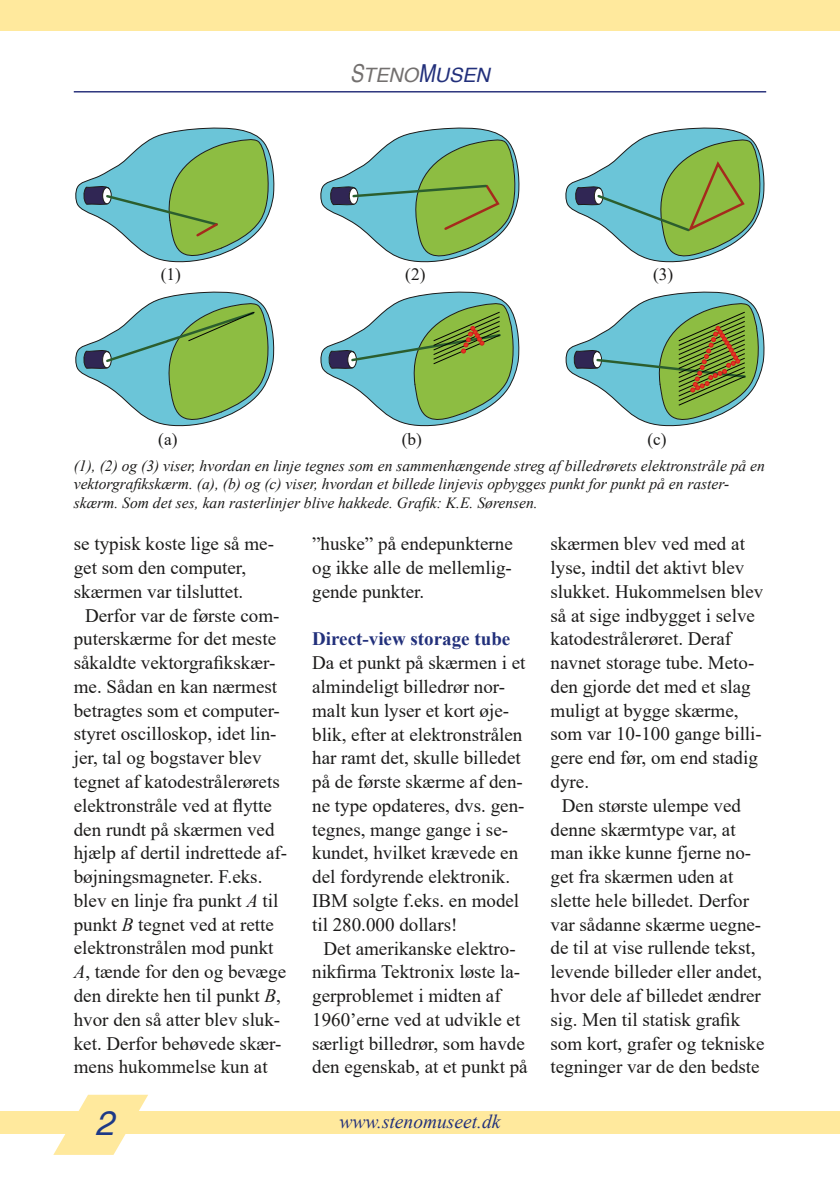
<style>
.page{position:relative;width:840px;height:1191px;background:#fff}
.page>*{position:absolute;margin:0;border:0;box-sizing:border-box;transform-origin:0 0}
.t1{font:italic 34px "Helvetica";color:#1d3987}
.t2{font:italic 19.8px "Helvetica";color:#73706f}
.t3{font:italic 19.4px "Times New Roman";color:#22307b}
.t4{font:19px/23.8px "Times New Roman";color:#1b1a19;text-align:justify}
.t5{font:700 19px "Times New Roman";color:#22307b}
.t6{font:17.2px "Times New Roman";color:#1b1a19}
.t7{font:italic 15.6px/18.6px "Times New Roman";color:#1b1a19}
.s1{font-size:24.8px}
.s2{font-size:24.8px;color:#22307b}
.s3{color:#22307b}
.s4{font-style:italic}
</style>
<div class="page">
<div style="left:0;top:0;width:839px;height:30px;background:#ffe99d"></div>
<hr style="left:839px;top:0;width:1px;height:30px;background:#ffe99d">
<svg style="left:565px;top:127px;width:199px;height:136px"></svg>
<svg style="left:75px;top:127px;width:200px;height:136px"></svg>
<svg style="left:320px;top:127px;width:199px;height:136px"></svg>
<svg style="left:75px;top:291px;width:199px;height:136px"></svg>
<svg style="left:320px;top:291px;width:199px;height:136px"></svg>
<svg style="left:565px;top:291px;width:199px;height:136px"></svg>
<hr style="left:74px;top:91px;width:691px;height:1px;background:#202976">
<div style="left:0;top:1111px;width:839px;height:23px;background:#ffe99d"></div>
<svg style="left:54px;top:1094px;width:94px;height:60px"></svg>
<svg style="left:839px;top:1111px;width:1px;height:23px"></svg>
<p class="t2" style="left:350px;top:64px;width:141px"><span class="s1">S</span>TENO<span class="s2">M</span><span class="s3">USEN</span></p>
<p class="t6" style="left:161px;top:262px;width:22px">(1)</p>
<p class="t6" style="left:405px;top:262px;width:22px">(2)</p>
<p class="t6" style="left:652px;top:262px;width:22px">(3)</p>
<p class="t6" style="left:158px;top:427px;width:21px">(a)</p>
<p class="t6" style="left:401px;top:427px;width:22px">(b)</p>
<p class="t6" style="left:647px;top:427px;width:21px">(c)</p>
<p class="t7" style="left:74px;top:456px;width:692px">(1), (2) og (3) viser, hvordan en linje tegnes som en sammenhængende streg af billedrørets elektronstråle på en vektorgrafikskærm. (a), (b) og (c) viser, hvordan et billede linjevis opbygges punkt for punkt på en raster&shy;skærm. Som det ses, kan rasterlinjer blive hakkede. Grafik: K.E. Sørensen.</p>
<p class="t4" style="left:74px;top:531px;width:201px">se typisk koste lige så me-</p>
<p class="t4" style="left:74px;top:555px;width:174px">get som den computer,</p>
<p class="t4" style="left:74px;top:579px;width:171px">skærmen var tilsluttet.</p>
<p class="t4" style="left:85px;top:602px;width:196px">Derfor var de første com-</p>
<p class="t4" style="left:74px;top:626px;width:204px">puterskærme for det meste</p>
<p class="t4" style="left:74px;top:650px;width:203px">såkaldte vektorgrafikskær-</p>
<p class="t4" style="left:74px;top:674px;width:205px">me. Sådan en kan nærmest</p>
<p class="t4" style="left:74px;top:698px;width:207px">betragtes som et computer-</p>
<p class="t4" style="left:74px;top:721px;width:204px">styret oscilloskop, idet lin-</p>
<p class="t4" style="left:74px;top:745px;width:189px">jer, tal og bogstaver blev</p>
<p class="t4" style="left:74px;top:769px;width:207px">tegnet af katodestrålerørets</p>
<p class="t4" style="left:74px;top:793px;width:199px">elektronstråle ved at flytte</p>
<p class="t4" style="left:74px;top:816px;width:202px">den rundt på skærmen ved</p>
<p class="t4" style="left:74px;top:840px;width:215px">hjælp af dertil indrettede af-</p>
<p class="t4" style="left:74px;top:864px;width:190px">bøjningsmagneter. F.eks.</p>
<p class="t4" style="left:74px;top:888px;width:206px">blev en linje fra punkt <span class="s4">A</span> til</p>
<p class="t4" style="left:74px;top:911px;width:201px">punkt <span class="s4">B</span> tegnet ved at rette</p>
<p class="t4" style="left:74px;top:935px;width:201px">elektronstrålen mod punkt</p>
<p class="t4" style="left:74px;top:959px;width:214px"><span class="s4">A</span>, tænde for den og bevæge</p>
<p class="t4" style="left:74px;top:983px;width:208px">den direkte hen til punkt <span class="s4">B</span>,</p>
<p class="t4" style="left:74px;top:1007px;width:208px">hvor den så atter blev sluk-</p>
<p class="t4" style="left:74px;top:1030px;width:209px">ket. Derfor behøvede skær-</p>
<p class="t4" style="left:74px;top:1054px;width:195px">mens hukommelse kun at</p>
<p class="t4" style="left:312px;top:531px;width:202px">”huske” på endepunkterne og ikke alle de mellemlig&shy;gende punkter.</p>
<p class="t5" style="left:312px;top:625px;width:200px">Direct-view storage tube</p>
<p class="t4" style="left:312px;top:650px;width:215px">Da et punkt på skærmen i et</p>
<p class="t4" style="left:312px;top:674px;width:194px">almindeligt billedrør nor-</p>
<p class="t4" style="left:312px;top:698px;width:198px">malt kun lyser et kort øje-</p>
<p class="t4" style="left:312px;top:721px;width:212px">blik, efter at elektronstrålen</p>
<p class="t4" style="left:312px;top:745px;width:210px">har ramt det, skulle billedet</p>
<p class="t4" style="left:312px;top:769px;width:212px">på de første skærme af den-</p>
<p class="t4" style="left:312px;top:793px;width:214px">ne type opdateres, dvs. gen-</p>
<p class="t4" style="left:312px;top:817px;width:197px">tegnes, mange gange i se-</p>
<p class="t4" style="left:312px;top:840px;width:207px">kundet, hvilket krævede en</p>
<p class="t4" style="left:312px;top:864px;width:199px">del fordyrende elektronik.</p>
<p class="t4" style="left:312px;top:888px;width:208px">IBM solgte f.eks. en model</p>
<p class="t4" style="left:312px;top:912px;width:147px">til 280.000 dollars!</p>
<p class="t4" style="left:323px;top:935px;width:194px">Det amerikanske elektro-</p>
<p class="t4" style="left:312px;top:959px;width:209px">nikfirma Tektronix løste la-</p>
<p class="t4" style="left:312px;top:983px;width:190px">gerproblemet i midten af</p>
<p class="t4" style="left:312px;top:1007px;width:209px">1960’erne ved at udvikle et</p>
<p class="t4" style="left:312px;top:1030px;width:214px">særligt billedrør, som havde</p>
<p class="t4" style="left:312px;top:1054px;width:217px">den egenskab, at et punkt på</p>
<h1 class="t1" style="left:95px;top:1103px;width:20px">2</h1>
<p class="t3" style="left:339px;top:1108px;width:162px">www.stenomuseet.dk</p>
<p class="t4" style="left:550px;top:531px;width:196px">skærmen blev ved med at</p>
<p class="t4" style="left:550px;top:555px;width:195px">lyse, indtil det aktivt blev</p>
<p class="t4" style="left:550px;top:579px;width:214px">slukket. Hukommelsen blev</p>
<p class="t4" style="left:550px;top:602px;width:206px">så at sige indbygget i selve</p>
<p class="t4" style="left:550px;top:626px;width:182px">katodestrålerøret. Deraf</p>
<p class="t4" style="left:550px;top:650px;width:205px">navnet storage tube. Meto-</p>
<p class="t4" style="left:550px;top:674px;width:201px">den gjorde det med et slag</p>
<p class="t4" style="left:550px;top:698px;width:189px">muligt at bygge skærme,</p>
<p class="t4" style="left:550px;top:721px;width:213px">som var 10-100 gange billi-</p>
<p class="t4" style="left:550px;top:745px;width:209px">gere end før, om end stadig</p>
<p class="t4" style="left:550px;top:769px;width:40px">dyre.</p>
<p class="t4" style="left:561px;top:793px;width:180px">Den største ulempe ved</p>
<p class="t4" style="left:550px;top:816px;width:186px">denne skærmtype var, at</p>
<p class="t4" style="left:550px;top:840px;width:202px">man ikke kunne fjerne no-</p>
<p class="t4" style="left:550px;top:864px;width:184px">get fra skærmen uden at</p>
<p class="t4" style="left:550px;top:888px;width:200px">slette hele billedet. Derfor</p>
<p class="t4" style="left:550px;top:911px;width:212px">var sådanne skærme uegne-</p>
<p class="t4" style="left:550px;top:935px;width:206px">de til at vise rullende tekst,</p>
<p class="t4" style="left:550px;top:959px;width:213px">levende billeder eller andet,</p>
<p class="t4" style="left:550px;top:983px;width:212px">hvor dele af billedet ændrer</p>
<p class="t4" style="left:550px;top:1007px;width:191px">sig. Men til statisk grafik</p>
<p class="t4" style="left:550px;top:1030px;width:215px">som kort, grafer og tekniske</p>
<p class="t4" style="left:550px;top:1054px;width:210px">tegninger var de den bedste</p>
</div>
